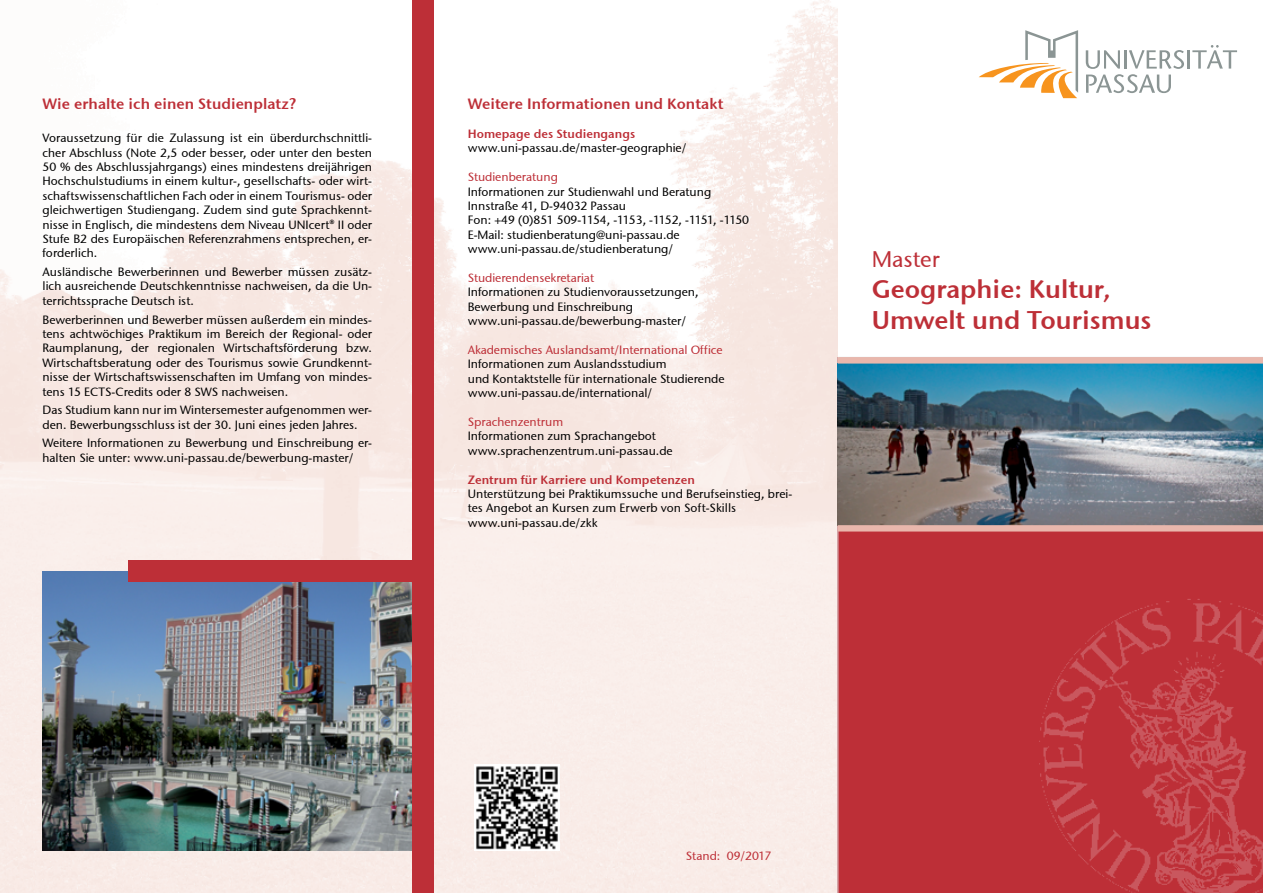
<style>
.page{position:relative;width:1263px;height:893px;background:#fff}
.page>*{position:absolute;margin:0;border:0;box-sizing:border-box;transform-origin:0 0}
.t1{font:25.5px/30.6px "Stone Sans Semi ITCTT";color:#bd2f37}
.t2{font:22.5px "Stone Sans ITCTT Medium";color:#bd2f37}
.t3{font:15px "Stone Sans Semi ITCTT";letter-spacing:.005em;color:#bd2f37}
.t4{font:12px/14.4px "Stone Sans ITCTT Medium";color:#000}
.t5{font:12px "Stone Sans ITCTT Medium";color:#bd2f37}
.t6{font:12px "Stone Sans Semi ITCTT";letter-spacing:.005em;color:#bd2f37}
</style>
<div class="page">
<img style="left:0;top:0;width:838px;height:893px">
<div style="left:838px;top:531px;width:425px;height:362px;background:#bd2f37"></div>
<img style="left:838px;top:364px;width:425px;height:161px">
<svg style="left:1086px;top:50px;width:98px;height:43px"></svg>
<hr style="left:1187px;top:50px;width:3px;height:19px;background:#8b9594">
<svg style="left:1192px;top:45px;width:45px;height:24px"></svg>
<svg style="left:979px;top:30px;width:99px;height:68px"></svg>
<div style="left:838px;top:357px;width:425px;height:7px;background:#e9b7ac"></div>
<div style="left:838px;top:525px;width:425px;height:6px;background:#e9b7ac"></div>
<img style="left:1030px;top:591px;width:233px;height:302px">
<img style="left:43px;top:571px;width:370px;height:279px">
<div style="left:128px;top:560px;width:284px;height:22px;background:#bd2f37"></div>
<div style="left:413px;top:0;width:21px;height:893px;background:#bd2f37"></div>
<img style="left:474px;top:764px;width:86px;height:86px">
<p class="t3" style="left:43px;top:95px;width:255px">Wie erhalte ich einen Studienplatz?</p>
<p class="t4" style="left:43px;top:131px;width:331px;text-align:justify">Voraussetzung für die Zulassung ist ein überdurchschnittli&shy;cher Abschluss (Note 2,5 oder besser, oder unter den besten 50 % des Abschlussjahrgangs) eines mindestens dreijährigen Hochschulstudiums in einem kultur-, gesellschafts- oder wirt&shy;schaftswissenschaftlichen Fach oder in einem Tourismus- oder gleichwertigen Studiengang. Zudem sind gute Sprachkennt&shy;nisse in Englisch, die mindestens dem Niveau UNIcert® II oder Stufe B2 des Europäischen Referenzrahmens entsprechen, er&shy;forderlich.</p>
<p class="t4" style="left:43px;top:265px;width:331px;text-align:justify">Ausländische Bewerberinnen und Bewerber müssen zusätz&shy;lich ausreichende Deutschkenntnisse nachweisen, da die Un&shy;terrichtssprache Deutsch ist.</p>
<p class="t4" style="left:43px;top:312px;width:331px;text-align:justify">Bewerberinnen und Bewerber müssen außerdem ein mindes&shy;tens achtwöchiges Praktikum im Bereich der Regional- oder Raumplanung, der regionalen Wirtschaftsförderung bzw.<br>Wirtschaftsberatung oder des Tourismus sowie Grundkennt&shy;nisse der Wirtschaftswissenschaften im Umfang von mindes&shy;tens 15 ECTS-Credits oder 8 SWS nachweisen.</p>
<p class="t4" style="left:43px;top:403px;width:331px">Das Studium kann nur im Wintersemester aufgenommen wer&shy;den. Bewerbungsschluss ist der 30. Juni eines jeden Jahres.</p>
<p class="t4" style="left:43px;top:436px;width:331px">Weitere Informationen zu Bewerbung und Einschreibung er&shy;halten Sie unter: www.uni-passau.de/bewerbung-master/</p>
<p class="t3" style="left:468px;top:95px;width:257px">Weitere Informationen und Kontakt</p>
<p class="t6" style="left:468px;top:126px;width:169px">Homepage des Studiengangs</p>
<p class="t4" style="left:468px;top:141px;width:220px">www.uni-passau.de/master-geographie/</p>
<p class="t5" style="left:468px;top:170px;width:92px">Studienberatung</p>
<p class="t4" style="left:468px;top:184px;width:283px">Informationen zur Studienwahl und Beratung Innstraße 41, D-94032 Passau<br>Fon: +49 (0)851 509-1154, -1153, -1152, -1151, -1150<br>E-Mail: studienberatung@uni-passau.de www.uni-passau.de/studienberatung/</p>
<p class="t5" style="left:468px;top:270px;width:128px">Studierendensekretariat</p>
<p class="t4" style="left:468px;top:285px;width:232px">Informationen zu Studienvoraussetzungen,<br>Bewerbung und Einschreibung www.uni-passau.de/bewerbung-master/</p>
<p class="t5" style="left:468px;top:342px;width:256px">Akademisches Auslandsamt/International Office</p>
<p class="t4" style="left:468px;top:357px;width:258px">Informationen zum Auslandsstudium<br>und Kontaktstelle für internationale Studierende www.uni-passau.de/international/</p>
<p class="t5" style="left:468px;top:414px;width:97px">Sprachenzentrum</p>
<p class="t4" style="left:468px;top:429px;width:206px">Informationen zum Sprachangebot www.sprachenzentrum.uni-passau.de</p>
<p class="t6" style="left:468px;top:472px;width:229px">Zentrum für Karriere und Kompetenzen</p>
<p class="t4" style="left:468px;top:486px;width:326px">Unterstützung bei Praktikumssuche und Berufseinstieg, brei&shy;tes Angebot an Kursen zum Erwerb von Soft-Skills www.uni-passau.de/zkk</p>
<h2 class="t2" style="left:872px;top:246px;width:70px">Master</h2>
<h1 class="t1" style="left:872px;top:273px;width:281px">Geographie: Kultur,<br>Umwelt und Tourismus</h1>
<p class="t5" style="left:686px;top:848px;width:87px">Stand: 09/2017</p>
</div>
